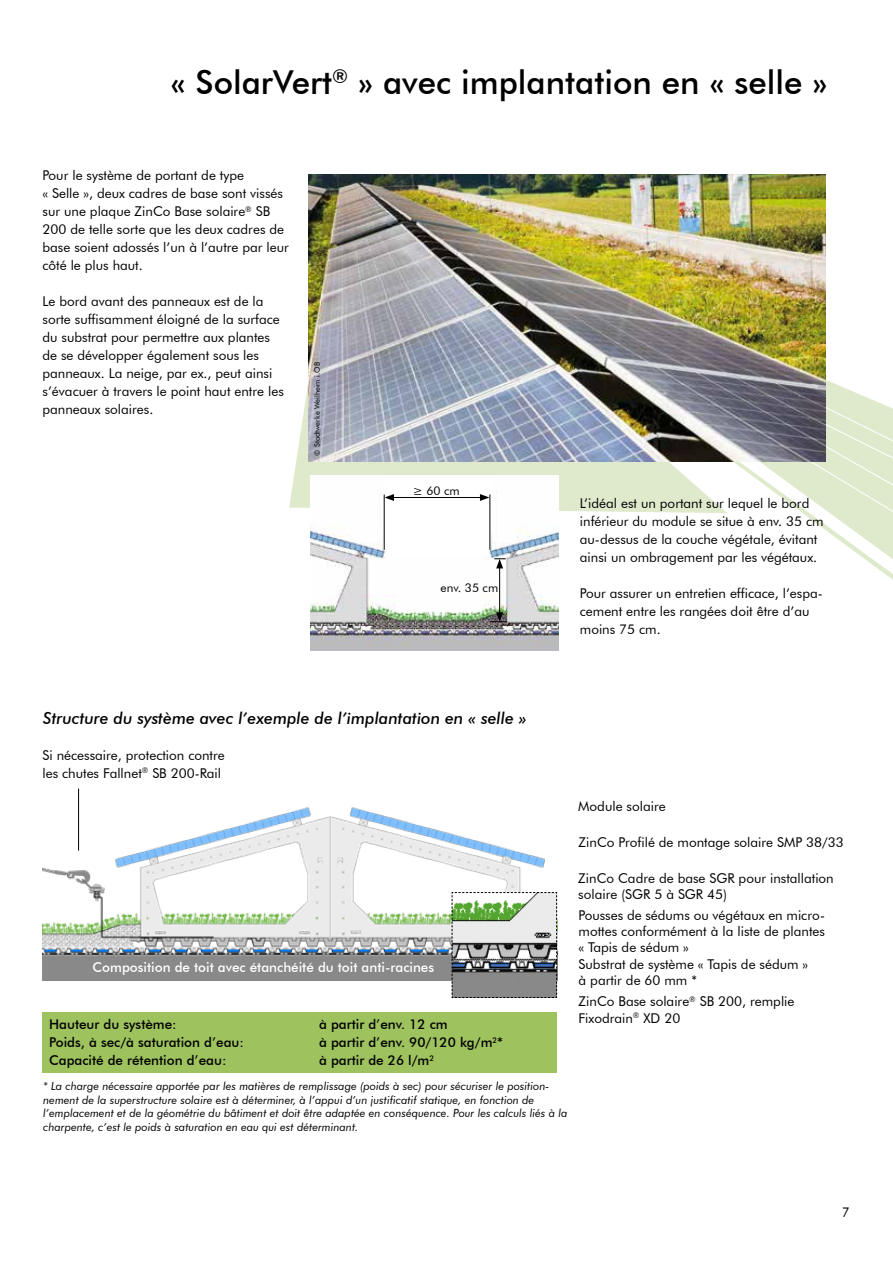
<style>
.page{position:relative;width:893px;height:1263px;background:#fff}
.page>*{position:absolute;margin:0;border:0;box-sizing:border-box;transform-origin:0 0}
.t1{font:500 33px "Futura BT";color:#000}
.t2{font:italic 500 16.5px "Futura BT";color:#000}
.t3{font:13.5px/18px "Futura BT";color:#000}
.t4{font:500 13.5px "Futura BT";color:#000}
.t5{font:500 13.5px "Futura BT";color:#fff}
.t6{font:12px "Futura BT";color:#000}
.t7{font:italic 11.25px/13.5px "Futura BT";color:#000}
.t8{font:7.5px "Futura BT";color:#000}
</style>
<div class="page">
<svg style="left:734px;top:380px;width:159px;height:200px"></svg>
<svg style="left:289px;top:249px;width:438px;height:264px;fill:#dfeacd"></svg>
<img style="left:309px;top:175px;width:517px;height:287px">
<img style="left:43px;top:800px;width:502px;height:180px">
<img style="left:311px;top:475px;width:247px;height:176px">
<hr style="left:499px;top:566px;width:1px;height:49px;background:#000">
<svg style="left:382px;top:475px;width:124px;height:93px"></svg>
<svg style="left:490px;top:612px;width:17px;height:10px"></svg>
<svg style="left:451px;top:892px;width:106px;height:106px;background:#a3aaa1"></svg>
<div style="left:43px;top:1012px;width:514px;height:61px;background:#9dc25e"></div>
<hr style="left:78px;top:788px;width:1px;height:62px;background:#000">
<h1 class="t1" style="left:171px;top:62px;width:658px">« SolarVert<sup>®</sup> » avec implantation en « selle »</h1>
<p class="t3" style="left:43px;top:166px;width:248px">Pour le système de portant de type<br>« Selle », deux cadres de base sont vissés sur une plaque ZinCo Base solaire<sup>®</sup> SB 200 de telle sorte que les deux cadres de base soient adossés l’un à l’autre par leur côté le plus haut.</p>
<p class="t3" style="left:43px;top:292px;width:243px">Le bord avant des panneaux est de la sorte suffisamment éloigné de la surface du substrat pour permettre aux plantes de se développer également sous les panneaux. La neige, par ex., peut ainsi s’évacuer à travers le point haut entre les panneaux solaires.</p>
<p class="t8" style="left:312px;top:456px;width:95px;rotate:-90deg">© Stadtwerke Weilheim i.OB</p>
<p class="t6" style="left:413px;top:483px;width:48px">≥ 60 cm</p>
<p class="t6" style="left:441px;top:581px;width:59px">env. 35 cm</p>
<p class="t3" style="left:580px;top:494px;width:245px">L’idéal est un portant sur lequel le bord inférieur du module se situe à env. 35 cm au-dessus de la couche végétale, évitant ainsi un ombragement par les végétaux.</p>
<p class="t3" style="left:580px;top:584px;width:244px">Pour assurer un entretien efficace, l’espa&shy;cement entre les rangées doit être d’au moins 75 cm.</p>
<p class="t2" style="left:43px;top:708px;width:485px">Structure du système avec l’exemple de l’implantation en « selle »</p>
<p class="t3" style="left:43px;top:746px;width:184px">Si nécessaire, protection contre les chutes Fallnet<sup>®</sup> SB 200-Rail</p>
<p class="t5" style="left:93px;top:959px;width:343px">Composition de toit avec étanchéité du toit anti-racines</p>
<p class="t4" style="left:49px;top:1016px;width:129px">Hauteur du système:</p>
<p class="t4" style="left:319px;top:1016px;width:130px">à partir d’env. 12 cm</p>
<p class="t4" style="left:49px;top:1034px;width:196px">Poids, à sec/à saturation d’eau:</p>
<p class="t4" style="left:319px;top:1034px;width:185px">à partir d’env. 90/120 kg/m<sup>2</sup>*</p>
<p class="t4" style="left:49px;top:1052px;width:179px">Capacité de rétention d’eau:</p>
<p class="t4" style="left:319px;top:1052px;width:117px">à partir de 26 l/m<sup>2</sup></p>
<p class="t7" style="left:43px;top:1079px;width:526px">* La charge nécessaire apportée par les matières de remplissage (poids à sec) pour sécuriser le position&shy;nement de la superstructure solaire est à déterminer, à l’appui d’un justificatif statique, en fonction de l’emplacement et de la géométrie du bâtiment et doit être adaptée en conséquence. Pour les calculs liés à la charpente, c’est le poids à saturation en eau qui est déterminant.</p>
<p class="t3" style="left:578px;top:797px;width:89px">Module solaire</p>
<p class="t3" style="left:579px;top:833px;width:267px">ZinCo Profilé de montage solaire SMP 38/33</p>
<p class="t3" style="left:578px;top:870px;width:257px;line-height:16.2px">ZinCo Cadre de base SGR pour installation solaire (SGR 5 à SGR 45)</p>
<p class="t3" style="left:579px;top:906px;width:248px;line-height:16.4px">Pousses de sédums ou végétaux en micro&shy;mottes conformément à la liste de plantes « Tapis de sédum »<br>Substrat de système « Tapis de sédum »<br>à partir de 60 mm *</p>
<p class="t3" style="left:579px;top:993px;width:217px;line-height:16.2px">ZinCo Base solaire<sup>®</sup> SB 200, remplie<br>Fixodrain<sup>®</sup> XD 20</p>
<p class="t3" style="left:842px;top:1203px;width:9px">7</p>
</div>
